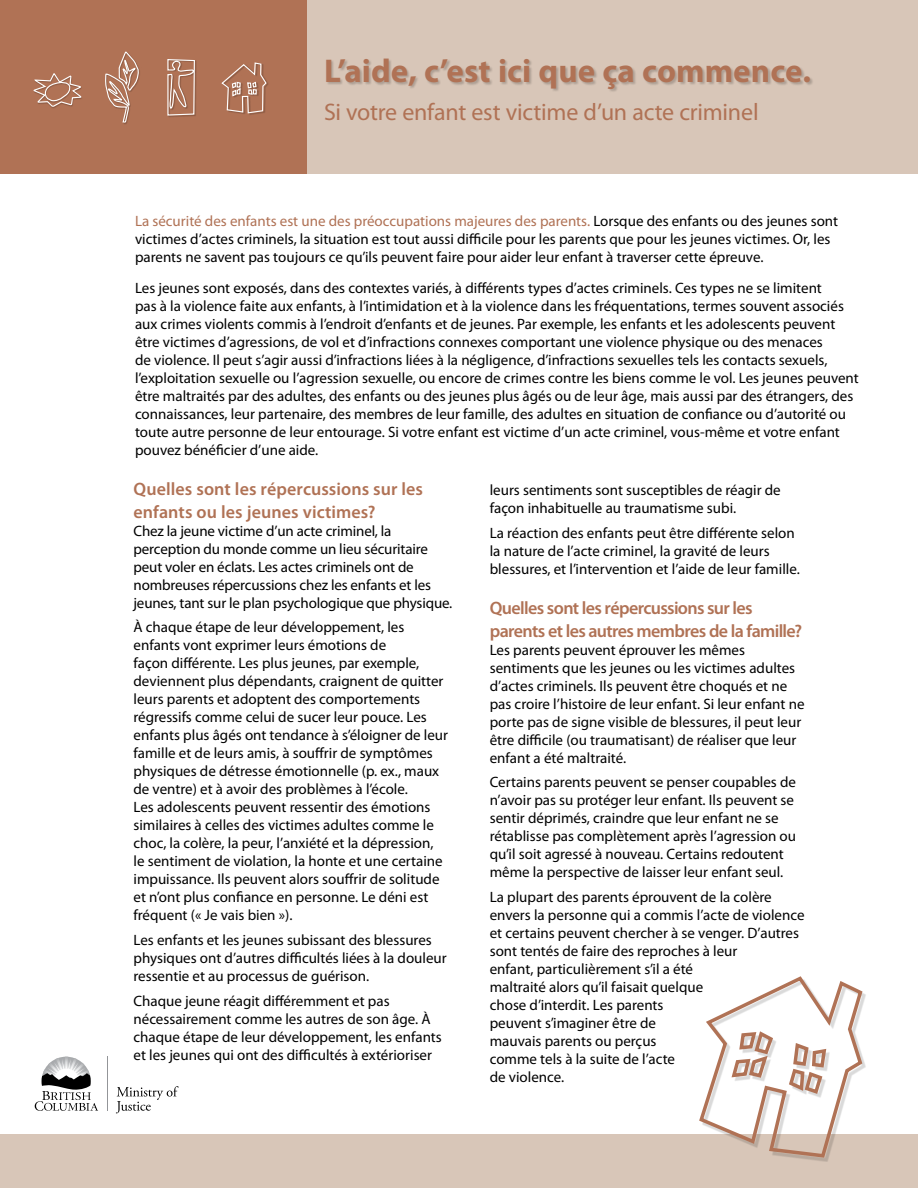
<style>
.page{position:relative;width:918px;height:1188px;background:#fff}
.page>*{position:absolute;margin:0;border:0;box-sizing:border-box;transform-origin:0 0}
.t1{font:700 33px "Myriad Pro";letter-spacing:.005em;color:#b07255}
.t2{font:24px "Myriad Pro";letter-spacing:-.01em;color:#b07255}
.t3{font:600 18px/22.5px "Myriad Pro";letter-spacing:-.03em;color:#b07255}
.t4{font:600 18px/22.5px "Myriad Pro";letter-spacing:.005em;color:#b07255}
.t5{font:15px/18px "Myriad Pro";color:#000}
.s1{color:#b07255}
</style>
<div class="page">
<div style="left:0;top:0;width:918px;height:174px;background:#d8c6b8"></div>
<div style="left:0;top:1134px;width:918px;height:54px;background:#d8c6b8"></div>
<svg style="left:116px;top:1086px;width:63px;height:27px"></svg>
<hr style="left:107px;top:1057px;width:1px;height:54px;background:#939598">
<svg style="left:35px;top:1057px;width:63px;height:54px"></svg>
<div style="left:0;top:0;width:306px;height:174px;background:#b07255"></div>
<svg style="left:33px;top:73px;width:49px;height:35px"></svg>
<svg style="left:105px;top:51px;width:34px;height:72px"></svg>
<svg style="left:167px;top:59px;width:29px;height:58px"></svg>
<svg style="left:221px;top:62px;width:46px;height:52px"></svg>
<div style="left:701px;top:979px;width:166px;height:183px;background:#000;opacity:.15"></div>
<svg style="left:699px;top:976px;width:166px;height:184px"></svg>
<div style="left:327px;top:59px;width:487px;height:33px;background:#000;opacity:.2"></div>
<h1 class="t1" style="left:324px;top:49px;width:489px">L’aide, c’est ici que ça commence.</h1>
<h2 class="t2" style="left:324px;top:97px;width:436px">Si votre enfant est victime d’un acte criminel</h2>
<p class="t5" style="left:135px;top:211px;width:705px"><span class="s1">La sécurité des enfants est une des préoccupations majeures des parents.</span> Lorsque des enfants ou des jeunes sont victimes d’actes criminels, la situation est tout aussi difficile pour les parents que pour les jeunes victimes. Or, les parents ne savent pas toujours ce qu’ils peuvent faire pour aider leur enfant à traverser cette épreuve.</p>
<p class="t5" style="left:135px;top:279px;width:725px">Les jeunes sont exposés, dans des contextes variés, à différents types d’actes criminels. Ces types ne se limitent<br>pas à la violence faite aux enfants, à l’intimidation et à la violence dans les fréquentations, termes souvent associés aux crimes violents commis à l’endroit d’enfants et de jeunes. Par exemple, les enfants et les adolescents peuvent être victimes d’agressions, de vol et d’infractions connexes comportant une violence physique ou des menaces<br>de violence. Il peut s’agir aussi d’infractions liées à la négligence, d’infractions sexuelles tels les contacts sexuels, l’exploitation sexuelle ou l’agression sexuelle, ou encore de crimes contre les biens comme le vol. Les jeunes peuvent être maltraités par des adultes, des enfants ou des jeunes plus âgés ou de leur âge, mais aussi par des étrangers, des connaissances, leur partenaire, des membres de leur famille, des adultes en situation de confiance ou d’autorité ou toute autre personne de leur entourage. Si votre enfant est victime d’un acte criminel, vous-même et votre enfant pouvez bénéficier d’une aide.</p>
<p class="t4" style="left:134px;top:477px;width:291px">Quelles sont les répercussions sur les enfants ou les jeunes victimes?</p>
<p class="t5" style="left:134px;top:521px;width:320px">Chez la jeune victime d’un acte criminel, la perception du monde comme un lieu sécuritaire peut voler en éclats. Les actes criminels ont de nombreuses répercussions chez les enfants et les jeunes, tant sur le plan psychologique que physique.</p>
<p class="t5" style="left:134px;top:618px;width:316px">À chaque étape de leur développement, les enfants vont exprimer leurs émotions de<br>façon différente. Les plus jeunes, par exemple, deviennent plus dépendants, craignent de quitter leurs parents et adoptent des comportements régressifs comme celui de sucer leur pouce. Les enfants plus âgés ont tendance à s’éloigner de leur famille et de leurs amis, à souffrir de symptômes physiques de détresse émotionnelle (p. ex., maux de ventre) et à avoir des problèmes à l’école.<br>Les adolescents peuvent ressentir des émotions similaires à celles des victimes adultes comme le choc, la colère, la peur, l’anxiété et la dépression, le sentiment de violation, la honte et une certaine impuissance. Ils peuvent alors souffrir de solitude et n’ont plus confiance en personne. Le déni est fréquent (« Je vais bien »).</p>
<p class="t5" style="left:134px;top:931px;width:315px">Les enfants et les jeunes subissant des blessures physiques ont d’autres difficultés liées à la douleur ressentie et au processus de guérison.</p>
<p class="t5" style="left:134px;top:992px;width:310px">Chaque jeune réagit différemment et pas nécessairement comme les autres de son âge. À chaque étape de leur développement, les enfants et les jeunes qui ont des difficultés à extérioriser</p>
<p class="t5" style="left:490px;top:481px;width:293px">leurs sentiments sont susceptibles de réagir de façon inhabituelle au traumatisme subi.</p>
<p class="t5" style="left:490px;top:524px;width:312px">La réaction des enfants peut être différente selon la nature de l’acte criminel, la gravité de leurs blessures, et l’intervention et l’aide de leur famille.</p>
<p class="t3" style="left:490px;top:596px;width:314px">Quelles sont les répercussions sur les parents et les autres membres de la famille?</p>
<p class="t5" style="left:490px;top:640px;width:316px">Les parents peuvent éprouver les mêmes sentiments que les jeunes ou les victimes adultes d’actes criminels. Ils peuvent être choqués et ne pas croire l’histoire de leur enfant. Si leur enfant ne porte pas de signe visible de blessures, il peut leur être difficile (ou traumatisant) de réaliser que leur enfant a été maltraité.</p>
<p class="t5" style="left:490px;top:773px;width:308px">Certains parents peuvent se penser coupables de n’avoir pas su protéger leur enfant. Ils peuvent se sentir déprimés, craindre que leur enfant ne se rétablisse pas complètement après l’agression ou qu’il soit agressé à nouveau. Certains redoutent même la perspective de laisser leur enfant seul.</p>
<p class="t5" style="left:490px;top:888px;width:316px">La plupart des parents éprouvent de la colère envers la personne qui a commis l’acte de violence et certains peuvent chercher à se venger. D’autres sont tentés de faire des reproches à leur<br>enfant, particulièrement s’il a été<br>maltraité alors qu’il faisait quelque<br>chose d’interdit. Les parents<br>peuvent s’imaginer être de<br>mauvais parents ou perçus<br>comme tels à la suite de l’acte<br>de violence.</p>
</div>
